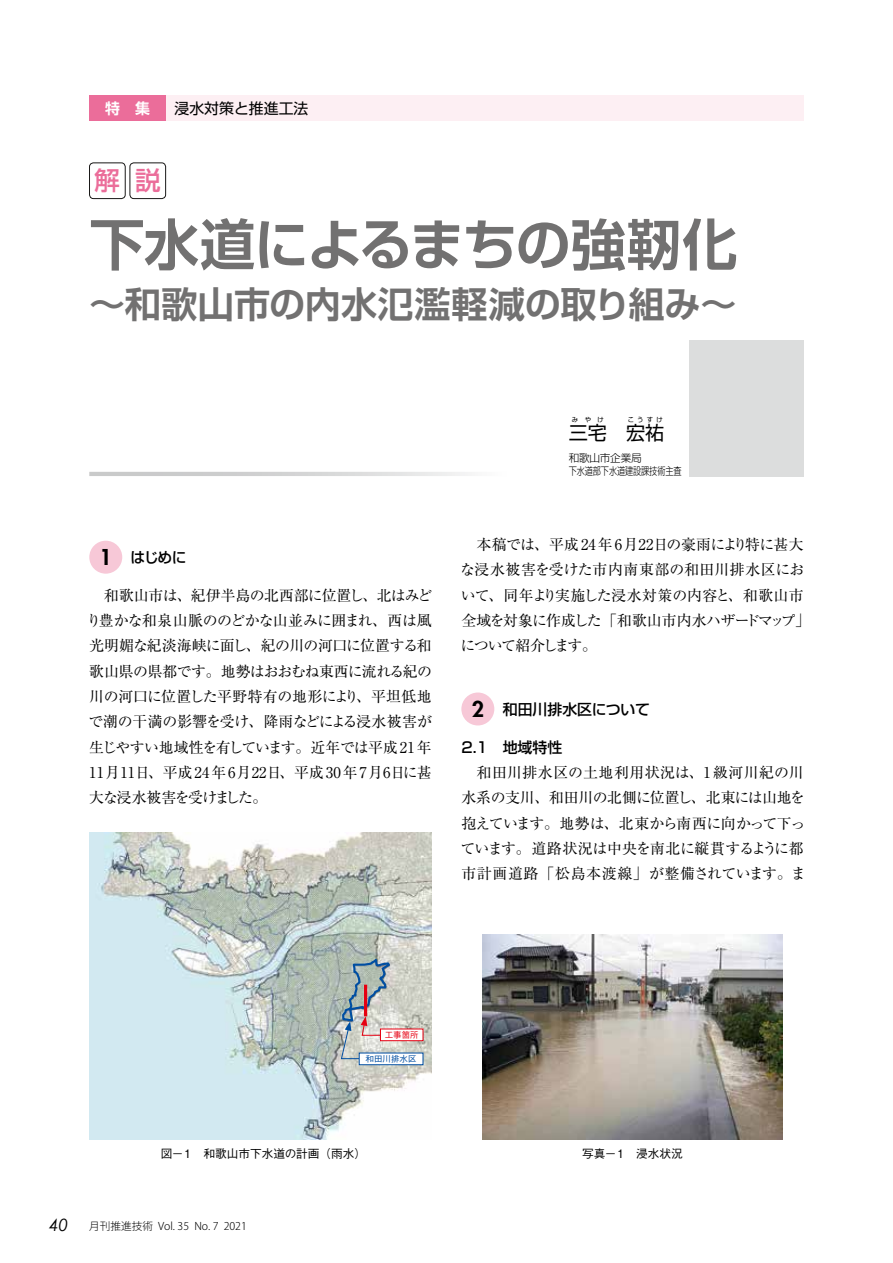
<style>
.page{position:relative;width:893px;height:1263px;background:#fff}
.page>*{position:absolute;margin:0;border:0;box-sizing:border-box;transform-origin:0 0}
.t1{font:700 55.35px "Shin Go De";letter-spacing:-.02em;color:#727171}
.t2{font:700 36.15px "Shin Go De";letter-spacing:.005em;color:#727171}
.t3{font:500 25.5px "Shin Go Pro";color:#eb6d9a}
.t4{font:19.2px "Shin Go Pro";color:#000}
.t5{font:14.85px/25.3px "Ryumin Pro";letter-spacing:-.005em;color:#000}
.t6{font:500 14.85px "Shin Go Pro";color:#000}
.t7{font:14.85px "Shin Go Pro";color:#000}
.t8{font:700 14.85px "Shin Go De";color:#fff}
.t9{font:500 11.7px "Gothic BBB Pro";color:#000}
.t10{font:300 10.65px "Koz Go Pr 6 N";color:#000}
.t11{font:300 10.65px/12.8px "Shin Go Pro";letter-spacing:-.015em;color:#000}
.t12{font:500 8.55px "Gothic BBB Pro";color:#004ea2}
.t13{font:500 8.55px "Gothic BBB Pro";color:#e60012}
.t14{font:6.45px "Shin Go Pro";letter-spacing:.5em;color:#000}
.s1{font-family:"Futura";font-weight:800;font-size:21.3px}
.s2{font-family:"Century Gothic";font-weight:400;font-style:italic;font-size:16.95px}
</style>
<div class="page">
<div style="left:89px;top:541px;width:33px;height:33px;background:#f7c8d7;border-radius:50%"></div>
<div style="left:461px;top:692px;width:33px;height:33px;background:#f7c8d7;border-radius:50%"></div>
<div style="left:89px;top:163px;width:36px;height:36px;border:1px solid #191817;border-radius:4px"></div>
<div style="left:130px;top:163px;width:36px;height:36px;border:1px solid #191817;border-radius:4px"></div>
<svg style="left:89px;top:472px;width:379px;height:4px;background:#d5d6d6"></svg>
<div style="left:689px;top:340px;width:115px;height:136px;background:#dcdddd"></div>
<div style="left:89px;top:96px;width:715px;height:25px;background:#fdeff3"></div>
<div style="left:89px;top:96px;width:77px;height:25px;background:#eb6d9a"></div>
<img style="left:483px;top:935px;width:299px;height:204px">
<img style="left:89px;top:833px;width:343px;height:306px">
<svg style="left:341px;top:957px;width:51px;height:102px;background:#b0b9bb"></svg>
<div style="left:359px;top:1053px;width:64px;height:12px;background:#fff"></div>
<div style="left:359px;top:1053px;width:64px;height:12px;border:1px solid #004ea2"></div>
<hr style="left:364px;top:985px;width:3px;height:31px;background:#e60012">
<div style="left:380px;top:1029px;width:43px;height:12px;background:#fff"></div>
<div style="left:380px;top:1029px;width:43px;height:12px;border:1px solid #e60012"></div>
<p class="t8" style="left:105px;top:99px;width:46px">特　集</p>
<p class="t7" style="left:175px;top:96px;width:135px">浸水対策と推進工法</p>
<h3 class="t3" style="left:95px;top:160px;width:67px">解説</h3>
<h1 class="t1" style="left:89px;top:208px;width:649px">下水道によるまちの強靭化</h1>
<h2 class="t2" style="left:89px;top:280px;width:649px">～和歌山市の内水氾濫軽減の取り組み～</h2>
<p class="t6" style="left:100px;top:545px;width:88px"><span class="s1">1</span> はじめに</p>
<p class="t5" style="left:86px;top:581px;width:347px;text-align:justify">　和歌山市は、紀伊半島の北西部に位置し、北はみどり豊かな和泉山脈ののどかな山並みに囲まれ、西は風光明媚な紀淡海峡に面し、紀の川の河口に位置する和歌山県の県都です。地勢はおおむね東西に流れる紀の川の河口に位置した平野特有の地形により、平坦低地で潮の干満の影響を受け、降雨などによる浸水被害が生じやすい地域性を有しています。近年では平成 21 年11月11日、平成24年6月22日、平成30年7月6日に甚大な浸水被害を受けました。</p>
<p class="t14" style="left:572px;top:414px;width:33px">みやけ</p>
<p class="t14" style="left:628px;top:414px;width:37px">こうすけ</p>
<p class="t11" style="left:569px;top:450px;width:115px">和歌山市企業局<br>下水道部下水道建設課技術主査</p>
<p class="t4" style="left:569px;top:417px;width:97px">三宅 宏祐</p>
<p class="t5" style="left:460px;top:531px;width:351px">　本稿では、平成24年6月22日の豪雨により特に甚大な浸水被害を受けた市内南東部の和田川排水区において、同年より実施した浸水対策の内容と、和歌山市全域を対象に作成した「和歌山市内水ハザードマップ」について紹介します。</p>
<p class="t6" style="left:472px;top:697px;width:180px"><span class="s1">2</span> 和田川排水区について</p>
<p class="t6" style="left:461px;top:735px;width:102px">2.1　地域特性</p>
<p class="t5" style="left:461px;top:759px;width:347px">　和田川排水区の土地利用状況は、1級河川紀の川水系の支川、和田川の北側に位置し、北東には山地を抱えています。地勢は、北東から南西に向かって下っています。道路状況は中央を南北に縦貫するように都市計画道路「松島本渡線」が整備されています。ま</p>
<p class="t13" style="left:385px;top:1028px;width:36px">工事箇所</p>
<p class="t12" style="left:366px;top:1052px;width:52px">和田川排水区</p>
<p class="t9" style="left:161px;top:1144px;width:207px">図−1　和歌山市下水道の計画（雨水）</p>
<p class="t9" style="left:582px;top:1144px;width:102px">写真−1　浸水状況</p>
<p class="t10" style="left:49px;top:1220px;width:199px"><span class="s2">40</span> 月刊推進技術 Vol. 35 No. 7 2021</p>
</div>
